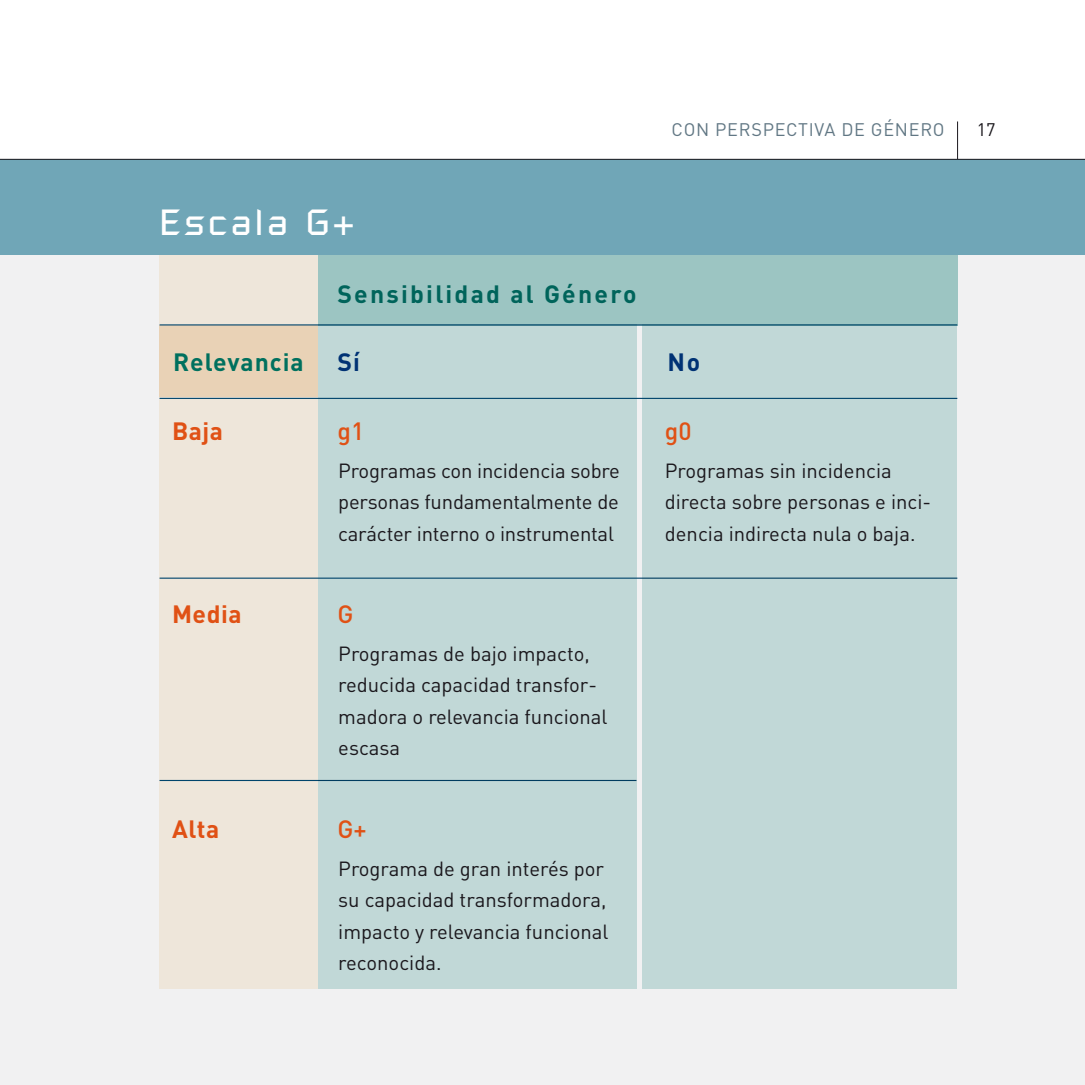
<style>
.page{position:relative;width:1085px;height:1085px;background:#fff}
.page>*{position:absolute;margin:0;border:0;box-sizing:border-box;transform-origin:0 0}
.t1{font:36px "Russell Square";letter-spacing:.09em;color:#fff}
.t2{font:700 24.75px "DIN";letter-spacing:.09em;color:#007b71}
.t3{font:700 24.75px "DIN";letter-spacing:.02em;color:#e05115}
.t4{font:700 24.75px "DIN";letter-spacing:.04em;color:#007b71}
.t5{font:500 24.75px "DIN";color:#e05115}
.t6{font:700 24.75px "DIN";color:#003883}
.t7{font:20.25px/31.5px "DIN";color:#1a171c}
.t8{font:18px "DIN";letter-spacing:.04em;color:#617784}
.t9{font:18px "DIN";color:#1a171c}
</style>
<div class="page">
<hr style="left:957px;top:121px;width:1px;height:38px;background:#1a171c">
<div style="left:0;top:159px;width:1084px;height:925px;background:#f1f1f2"></div>
<div style="left:159px;top:255px;width:159px;height:734px;background:#eee6da"></div>
<div style="left:0;top:159px;width:1084px;height:96px;background:#70a6b7"></div>
<hr style="left:159px;top:779px;width:477px;height:2px;background:#00446b">
<div style="left:318px;top:324px;width:319px;height:665px;background:#c1d8d7"></div>
<hr style="left:159px;top:577px;width:798px;height:1px;background:#00446b">
<div style="left:318px;top:255px;width:639px;height:70px;background:#9cc5c2"></div>
<div style="left:642px;top:324px;width:315px;height:665px;background:#c1d8d7"></div>
<div style="left:159px;top:325px;width:159px;height:71px;background:#e9d2b6"></div>
<hr style="left:159px;top:398px;width:798px;height:1px;background:#00446b">
<hr style="left:159px;top:324px;width:798px;height:1px;background:#00446b">
<hr style="left:0;top:159px;width:1084px;height:1px;background:#1a171c">
<h1 class="t1" style="left:159px;top:201px;width:196px">Escala G+</h1>
<p class="t2" style="left:337px;top:278px;width:300px">Sensibilidad al Género</p>
<p class="t8" style="left:671px;top:118px;width:103px">Con perspec</p>
<p class="t8" style="left:798px;top:118px;width:148px">tiva de género</p>
<p class="t9" style="left:976px;top:118px;width:20px">17</p>
<p class="t4" style="left:173px;top:345px;width:132px">Relevancia</p>
<p class="t6" style="left:337px;top:345px;width:24px">Sí</p>
<p class="t6" style="left:667px;top:345px;width:34px">No</p>
<p class="t3" style="left:172px;top:414px;width:53px">Baja</p>
<p class="t5" style="left:337px;top:415px;width:28px">g1</p>
<p class="t7" style="left:338px;top:454px;width:283px;text-align:justify">Programas con incidencia sobre personas fundamentalmente de carácter interno o instrumental</p>
<p class="t3" style="left:172px;top:597px;width:71px">Media</p>
<p class="t5" style="left:337px;top:598px;width:18px">G</p>
<p class="t7" style="left:338px;top:637px;width:271px">Programas de bajo impacto, reducida capacidad transfor&shy;madora o relevancia funcional escasa</p>
<p class="t3" style="left:172px;top:812px;width:49px">Alta</p>
<p class="t5" style="left:337px;top:812px;width:31px">G+</p>
<p class="t7" style="left:338px;top:852px;width:272px">Programa de gran interés por su capacidad transformadora, impacto y relevancia funcional reconocida.</p>
<p class="t5" style="left:664px;top:415px;width:28px">g0</p>
<p class="t7" style="left:664px;top:454px;width:268px">Programas sin incidencia directa sobre personas e inci&shy;dencia indirecta nula o baja.</p>
</div>
